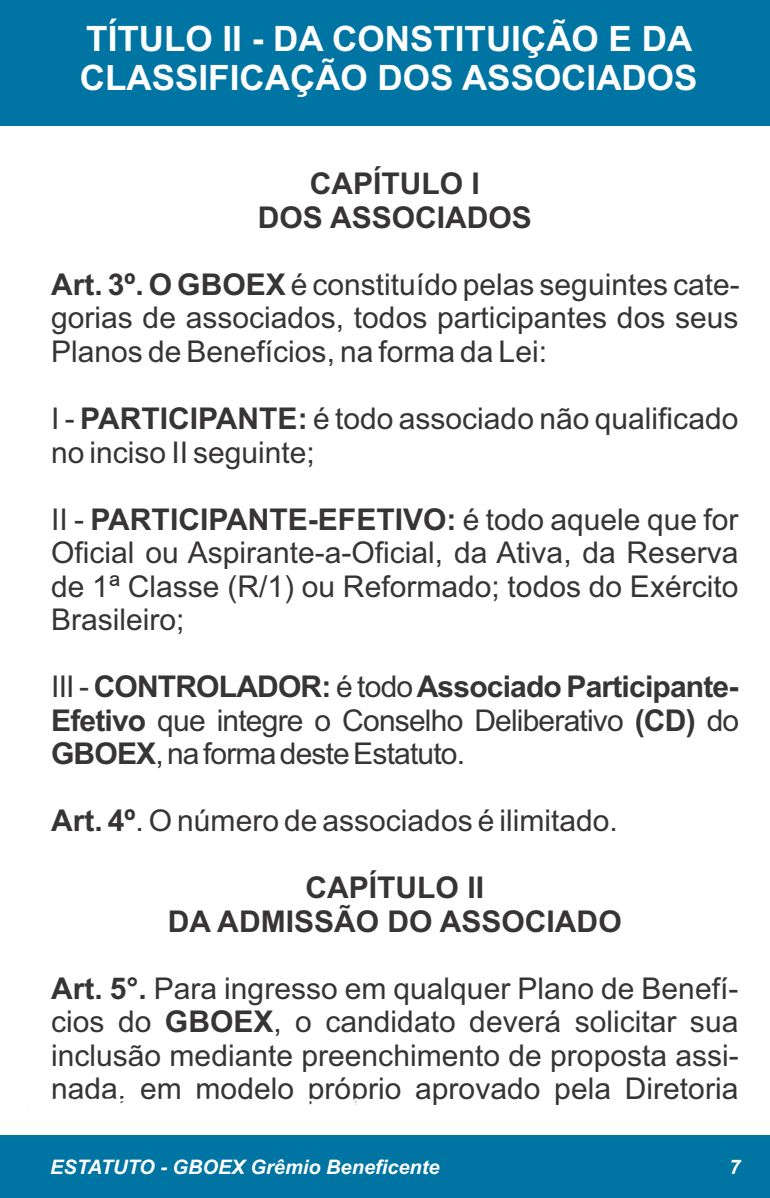
<style>
.page{position:relative;width:770px;height:1198px;background:#fff}
.page>*{position:absolute;margin:0;border:0;box-sizing:border-box;transform-origin:0 0}
.t1{font:700 35px/39px "Arial";color:#fefefe}
.t2{font:30px/33.5px "Arial";color:#373435;text-align:justify}
.t3{font:700 30px/33.5px "Arial";color:#373435;text-align:center}
.t4{font:italic 700 20px "Arial";color:#fefefe}
.s1{font-weight:700}
</style>
<div class="page">
<div style="left:0;top:0;width:769px;height:125px;background:#0075a3"></div>
<div style="left:0;top:1135px;width:769px;height:63px;background:#0075a3"></div>
<p class="t1" style="left:80px;top:23px;width:619px">TÍTULO II - DA CONSTITUIÇÃO E DA<br>CLASSIFICAÇÃO DOS ASSOCIADOS</p>
<p class="t3" style="left:257px;top:170px;width:275px">CAPÍTULO I<br>DOS ASSOCIADOS</p>
<p class="t2" style="left:51px;top:270px;width:689px"><span class="s1">Art. 3º. O GBOEX</span> é constituído pelas seguintes cate&shy;gorias de associados, todos participantes dos seus Planos de Benefícios, na forma da Lei:</p>
<p class="t2" style="left:51px;top:404px;width:688px">I - <span class="s1">PARTICIPANTE:</span> é todo associado não qualificado no inciso II seguinte;</p>
<p class="t2" style="left:51px;top:505px;width:688px">II - <span class="s1">PARTICIPANTE-EFETIVO:</span> é todo aquele que for Oficial ou Aspirante-a-Oficial, da Ativa, da Reserva de 1ª Classe (R/1) ou Reformado; todos do Exército Brasileiro;</p>
<p class="t2" style="left:51px;top:673px;width:689px">III - <span class="s1">CONTROLADOR:</span> é todo<span class="s1">Associado Participante-Efetivo</span> que integre o Conselho Deliberativo <span class="s1">(CD)</span> do <span class="s1">GBOEX</span>,naformadesteEstatuto.</p>
<p class="t2" style="left:51px;top:807px;width:568px"><span class="s1">Art. 4º</span>. O número de associados é ilimitado.</p>
<p class="t3" style="left:168px;top:874px;width:455px">CAPÍTULO II<br>DA ADMISSÃO DO ASSOCIADO</p>
<p class="t2" style="left:51px;top:974px;width:688px"><span class="s1">Art. 5°.</span> Para ingresso em qualquer Plano de Benefí&shy;cios do <span class="s1">GBOEX</span>, o candidato deverá solicitar sua inclusão mediante preenchimento de proposta assi&shy;nada, em modelo próprio aprovado pela Diretoria</p>
<p class="t4" style="left:50px;top:1159px;width:390px">ESTATUTO - GBOEX Grêmio Beneficente</p>
<p class="t4" style="left:729px;top:1159px;width:13px">7</p>
</div>
